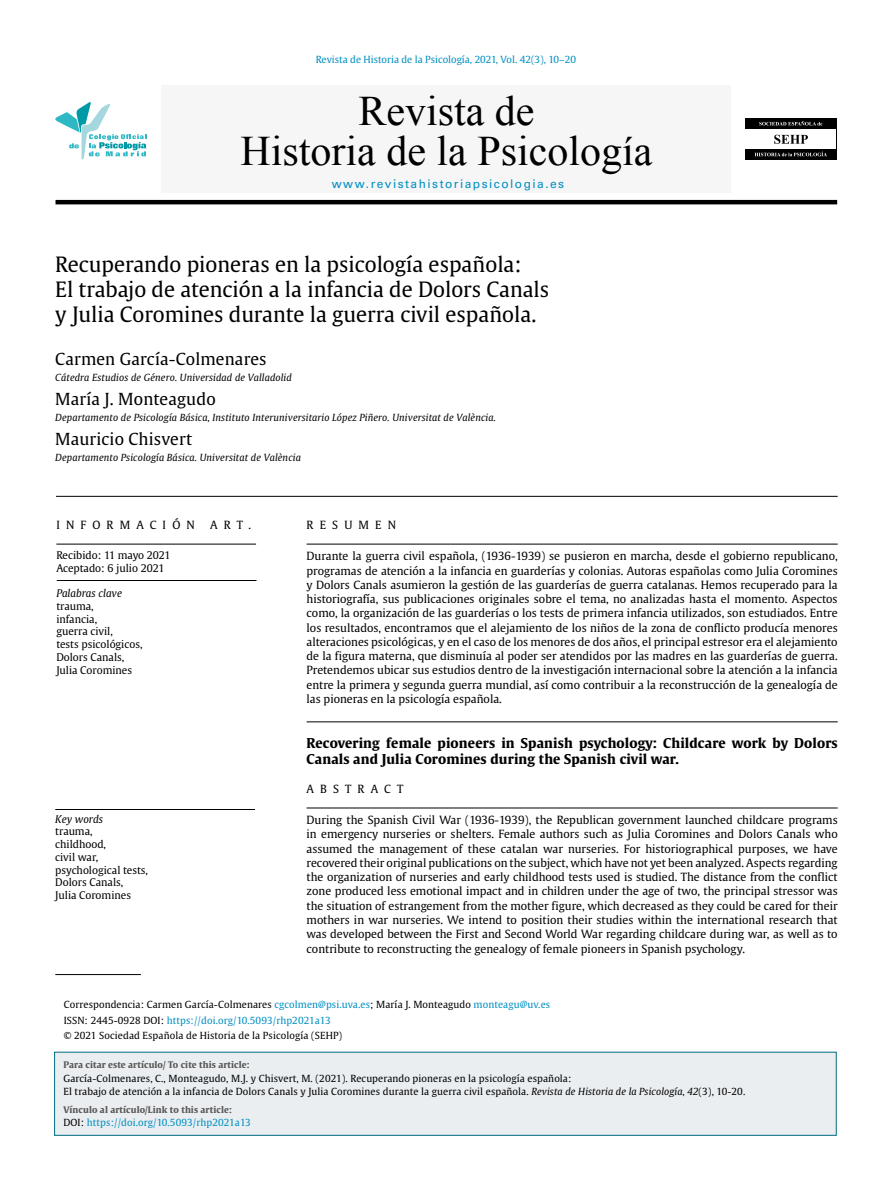
<style>
.page{position:relative;width:893px;height:1191px;background:#fff}
.page>*{position:absolute;margin:0;border:0;box-sizing:border-box;transform-origin:0 0}
.t1{font:42px/40.5px "Times New Roman";color:#000;text-align:center}
.t2{font:21px/25.2px "Gulliver";color:#000}
.t3{font:16.5px "Gulliver";letter-spacing:.01em;color:#000}
.t4{font:700 13.5px/16.2px "Gulliver";letter-spacing:.01em;color:#000}
.t5{font:12px "Univers";letter-spacing:.12em;color:#008fc2}
.t6{font:11.25px/14.2px "Gulliver";color:#000;text-align:justify}
.t7{font:11.25px "Gulliver";letter-spacing:.55em;color:#000}
.t8{font:10.5px/12.8px "Gulliver";color:#000}
.t9{font:italic 10.5px "Gulliver";color:#000}
.t10{font:9.75px/15.6px "Gulliver";letter-spacing:.01em;color:#000}
.t11{font:italic 9.75px "Gulliver";letter-spacing:.01em;color:#000}
.t12{font:9.75px "Gulliver";color:#008fc2}
.t13{font:700 9px "Gulliver";letter-spacing:.01em;color:#575756}
.s1{color:#008fc2}
.s2{font-style:italic}
.s3{color:#000}
</style>
<div class="page">
<hr style="left:56px;top:200px;width:781px;height:4px;background:#000">
<div style="left:161px;top:85px;width:570px;height:108px;background:#f6f6f6"></div>
<div style="left:745px;top:118px;width:91px;height:42px;background:#000"></div>
<div style="left:746px;top:129px;width:90px;height:20px;background:#fff"></div>
<svg style="left:774px;top:135px;width:34px;height:9px"></svg>
<svg style="left:759px;top:121px;width:63px;height:4px"></svg>
<svg style="left:755px;top:152px;width:72px;height:4px"></svg>
<div style="left:55px;top:1052px;width:781px;height:83px;background:#eaeef1"></div>
<svg style="left:55px;top:102px;width:91px;height:57px"></svg>
<hr style="left:307px;top:544px;width:531px;height:1px;background:#000">
<hr style="left:307px;top:721px;width:531px;height:1px;background:#000">
<hr style="left:307px;top:807px;width:531px;height:1px;background:#000">
<hr style="left:56px;top:544px;width:200px;height:1px;background:#000">
<hr style="left:56px;top:496px;width:782px;height:1px;background:#000">
<hr style="left:57px;top:580px;width:199px;height:1px;background:#000">
<hr style="left:55px;top:974px;width:86px;height:1px;background:#000">
<hr style="left:55px;top:809px;width:200px;height:1px;background:#000">
<p class="t12" style="left:316px;top:53px;width:262px">Revista de Historia de la Psicología, 2021, Vol. 42(3), 10–20</p>
<h1 class="t1" style="left:241px;top:90px;width:413px">Revista de<br>Historia de la Psicología</h1>
<p class="t5" style="left:332px;top:176px;width:234px">www.revistahistoriapsicologia.es</p>
<h2 class="t2" style="left:55px;top:251px;width:495px">Recuperando pioneras en la psicología española:<br>El trabajo de atención a la infancia de Dolors Canals y Julia Coromines durante la guerra civil española.</h2>
<h3 class="t3" style="left:55px;top:349px;width:213px">Carmen García-Colmenares</h3>
<p class="t11" style="left:55px;top:372px;width:238px">Cátedra Estudios de Género. Universidad de Valladolid</p>
<h3 class="t3" style="left:55px;top:389px;width:162px">María J. Monteagudo</h3>
<p class="t11" style="left:55px;top:412px;width:442px">Departamento de Psicología Básica, Instituto Interuniversitario López Piñero. Universitat de València.</p>
<h3 class="t3" style="left:55px;top:429px;width:138px">Mauricio Chisvert</h3>
<p class="t11" style="left:55px;top:452px;width:247px">Departamento Psicología Básica. Universitat de València</p>
<p class="t7" style="left:56px;top:518px;width:140px">INFORMACIÓN</p>
<p class="t6" style="left:210px;top:518px;width:43px">ART.</p>
<p class="t8" style="left:56px;top:548px;width:116px">Recibido: 11 mayo 2021<br>Aceptado: 6 julio 2021</p>
<p class="t9" style="left:56px;top:587px;width:67px">Palabras clave</p>
<p class="t8" style="left:56px;top:599px;width:88px">trauma,<br>infancia,<br>guerra civil,<br>tests psicológicos,<br>Dolors Canals,<br>Julia Coromines</p>
<p class="t9" style="left:55px;top:812px;width:49px">Key words</p>
<p class="t8" style="left:55px;top:825px;width:94px">trauma,<br>childhood,<br>civil war, psychological tests,<br>Dolors Canals,<br>Julia Coromines</p>
<p class="t7" style="left:307px;top:518px;width:91px">RESUMEN</p>
<p class="t6" style="left:307px;top:549px;width:533px">Durante la guerra civil española, (1936-1939) se pusieron en marcha, desde el gobierno republicano, programas de atención a la infancia en guarderías y colonias. Autoras españolas como Julia Coromines y Dolors Canals asumieron la gestión de las guarderías de guerra catalanas. Hemos recuperado para la historiografía, sus publicaciones originales sobre el tema, no analizadas hasta el momento. Aspectos como, la organización de las guarderías o los tests de primera infancia utilizados, son estudiados. Entre los resultados, encontramos que el alejamiento de los niños de la zona de conflicto producía menores alteraciones psicológicas, y en el caso de los menores de dos años, el principal estresor era el alejamiento de la figura materna, que disminuía al poder ser atendidos por las madres en las guarderías de guerra.<br>Pretendemos ubicar sus estudios dentro de la investigación internacional sobre la atención a la infancia entre la primera y segunda guerra mundial, así como contribuir a la reconstrucción de la genealogía de las pioneras en la psicología española.</p>
<p class="t4" style="left:307px;top:734px;width:533px">Recovering female pioneers in Spanish psychology: Childcare work by Dolors<br>Canals and Julia Coromines during the Spanish civil war.</p>
<p class="t7" style="left:307px;top:782px;width:98px">ABSTRACT</p>
<p class="t6" style="left:307px;top:813px;width:533px">During the Spanish Civil War (1936-1939), the Republican government launched childcare programs in emergency nurseries or shelters. Female authors such as Julia Coromines and Dolors Canals who assumed the management of these catalan war nurseries. For historiographical purposes, we have recovered their original publications on the subject, which have not yet been analyzed. Aspects regarding the organization of nurseries and early childhood tests used is studied. The distance from the conflict zone produced less emotional impact and in children under the age of two, the principal stressor was the situation of estrangement from the mother figure, which decreased as they could be cared for their mothers in war nurseries. We intend to position their studies within the international research that was developed between the First and Second World War regarding childcare during war, as well as to contribute to reconstructing the genealogy of female pioneers in Spanish psychology.</p>
<p class="t10" style="left:64px;top:996px;width:488px">Correspondencia: Carmen García-Colmenares <span class="s1">cgcolmen@psi.uva.es</span>; María J. Monteagudo <span class="s1">monteagu@uv.es<br></span>ISSN: 2445-0928 DOI: <span class="s1">https://doi.org/10.5093/rhp2021a13<br></span>© 2021 Sociedad Española de Historia de la Psicología (SEHP)</p>
<p class="t13" style="left:63px;top:1059px;width:188px">Para citar este artículo/ To cite this article:</p>
<p class="t10" style="left:63px;top:1071px;width:683px;line-height:13.5px">García-Colmenares, C., Monteagudo, M.J. y Chisvert, M. (2021). Recuperando pioneras en la psicología española:<br>El trabajo de atención a la infancia de Dolors Canals y Julia Coromines durante la guerra civil española. <span class="s2">Revista de Historia de la Psicología, 42</span>(3), 10-20.</p>
<p class="t13" style="left:63px;top:1103px;width:170px">Vínculo al artículo/Link to this article:</p>
<p class="t12" style="left:63px;top:1116px;width:189px"><span class="s3">DOI:</span> https://doi.org/10.5093/rhp2021a13</p>
</div>
